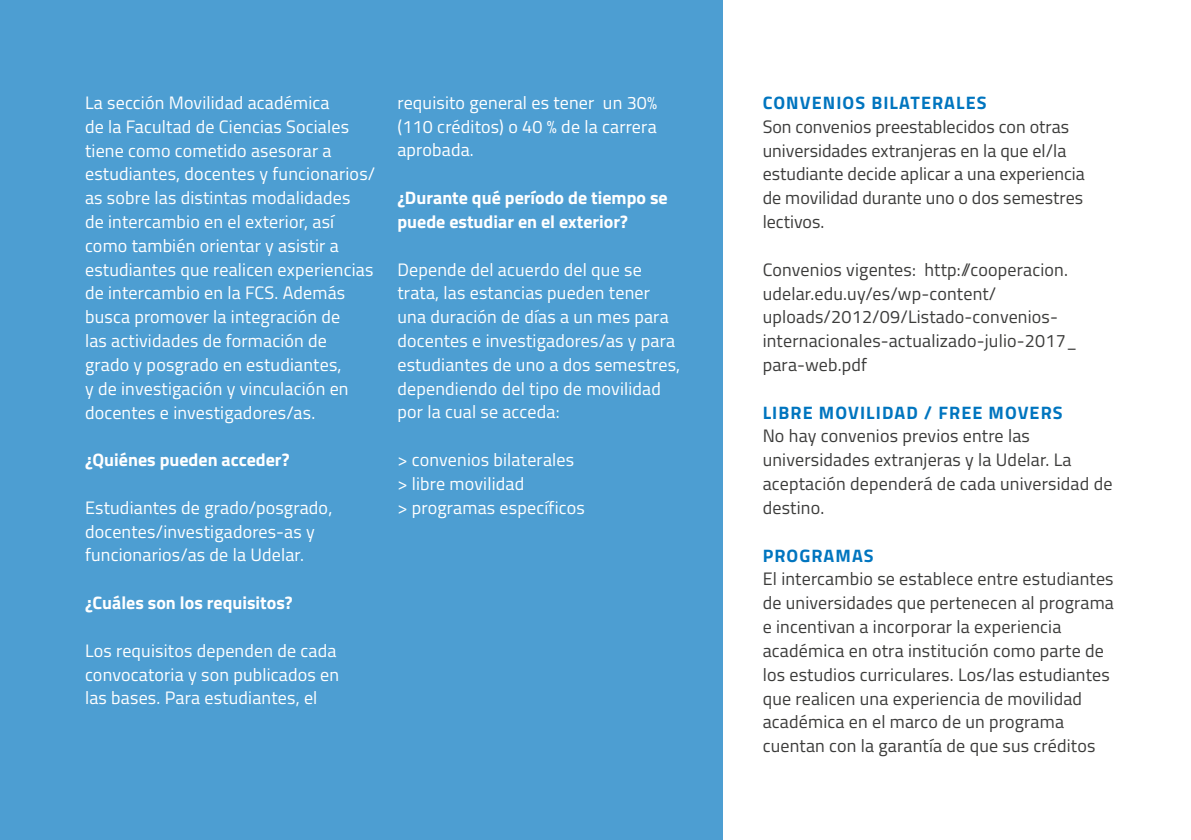
<style>
.page{position:relative;width:1191px;height:840px;background:#fff}
.page>*{position:absolute;margin:0;border:0;box-sizing:border-box;transform-origin:0 0}
.t1{font:18px/23.8px "Titillium";letter-spacing:.01em;color:#fff}
.t2{font:18px/23.8px "Titillium";letter-spacing:.01em;color:#3c3c3b}
.t3{font:700 18px/23.8px "Titillium";color:#fff}
.t4{font:700 18px "Titillium";letter-spacing:.06em;color:#0075bf}
</style>
<div class="page">
<div style="left:0;top:0;width:722px;height:839px;background:#4d9ed2"></div>
<p class="t1" style="left:85px;top:90px;width:292px">La sección Movilidad académica<br>de la Facultad de Ciencias Sociales tiene como cometido asesorar a estudiantes, docentes y funcionarios/ as sobre las distintas modalidades<br>de intercambio en el exterior, así como también orientar y asistir a estudiantes que realicen experiencias de intercambio en la FCS. Además busca promover la integración de<br>las actividades de formación de grado y posgrado en estudiantes,<br>y de investigación y vinculación en docentes e investigadores/as.</p>
<p class="t3" style="left:85px;top:447px;width:206px">¿Quiénes pueden acceder?</p>
<p class="t1" style="left:85px;top:494px;width:249px">Estudiantes de grado/posgrado, docentes/investigadores-as y funcionarios/as de la Udelar.</p>
<p class="t3" style="left:85px;top:589px;width:209px">¿Cuáles son los requisitos?</p>
<p class="t1" style="left:85px;top:637px;width:255px">Los requisitos dependen de cada convocatoria y son publicados en las bases. Para estudiantes, el</p>
<p class="t1" style="left:397px;top:90px;width:261px;text-align:justify">requisito general es tener un 30% (110 créditos) o 40 % de la carrera aprobada.</p>
<p class="t3" style="left:397px;top:185px;width:272px">¿Durante qué período de tiempo se puede estudiar en el exterior?</p>
<p class="t1" style="left:397px;top:256px;width:284px">Depende del acuerdo del que se trata, las estancias pueden tener una duración de días a un mes para docentes e investigadores/as y para estudiantes de uno a dos semestres, dependiendo del tipo de movilidad por la cual se acceda:</p>
<p class="t1" style="left:397px;top:446px;width:189px">&gt; convenios bilaterales &gt; libre movilidad<br>&gt; programas específicos</p>
<p class="t4" style="left:762px;top:89px;width:225px">CONVENIOS BILATERALES</p>
<p class="t2" style="left:762px;top:114px;width:324px">Son convenios preestablecidos con otras universidades extranjeras en la que el/la estudiante decide aplicar a una experiencia de movilidad durante uno o dos semestres lectivos.</p>
<p class="t2" style="left:762px;top:256px;width:316px">Convenios vigentes: http://cooperacion. udelar.edu.uy/es/wp-content/ uploads/2012/09/Listado-convenios&shy;internacionales-actualizado-julio-2017_ para-web.pdf</p>
<p class="t4" style="left:762px;top:398px;width:301px">LIBRE MOVILIDAD / FREE MOVERS</p>
<p class="t2" style="left:762px;top:423px;width:351px">No hay convenios previos entre las universidades extranjeras y la Udelar. La aceptación dependerá de cada universidad de destino.</p>
<p class="t4" style="left:762px;top:541px;width:112px">PROGRAMAS</p>
<p class="t2" style="left:762px;top:566px;width:353px">El intercambio se establece entre estudiantes de universidades que pertenecen al programa e incentivan a incorporar la experiencia académica en otra institución como parte de los estudios curriculares. Los/las estudiantes que realicen una experiencia de movilidad académica en el marco de un programa cuentan con la garantía de que sus créditos</p>
</div>
